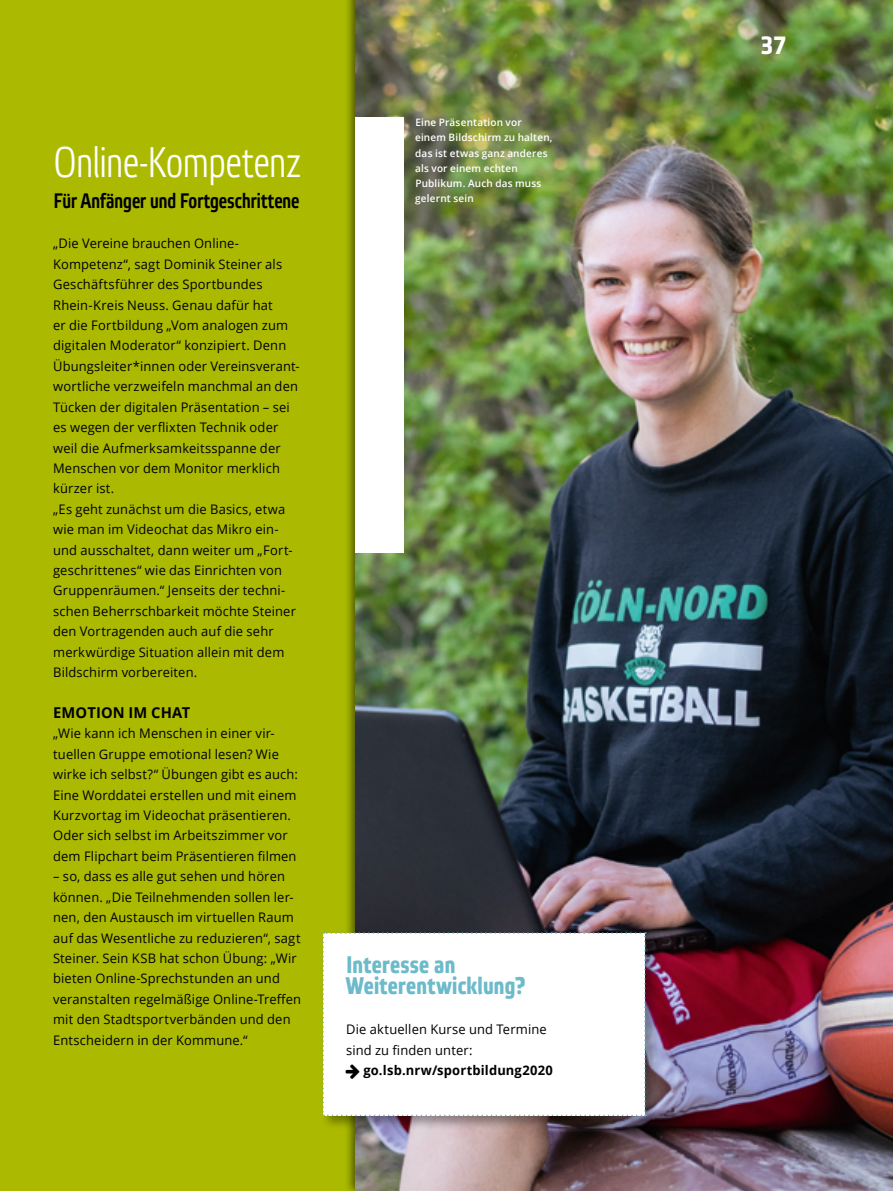
<style>
.page{position:relative;width:893px;height:1191px;background:#fff}
.page>*{position:absolute;margin:0;border:0;box-sizing:border-box;transform-origin:0 0}
.fliesstext{font:300 42.75px "Etelka Narrow";letter-spacing:.01em;color:#fff}
.fliesstext-2{font:700 27px "Klavika Basic";color:#fff}
.fliesstext-3{font:700 24px "Etelka Narrow Text";letter-spacing:.01em;color:#6cbaca}
.HL-kommentar{font:500 21px "Etelka Narrow";color:#000}
.fliesstext-4{font:700 15px "Open Sans";letter-spacing:.01em;color:#000}
.fliesstext-5{font:13.2px/20.4px "Open Sans";letter-spacing:.01em;color:#000}
.fliesstext-6{font:700 13.2px "Open Sans";letter-spacing:.015em;color:#000}
.bu{font:600 10.2px/15.3px "Open Sans";letter-spacing:.02em;color:#fff}
</style>
<div class="page">
<div style="left:0;top:0;width:368px;height:1191px;background:#abba00"></div>
<img style="left:355px;top:0;width:538px;height:1191px">
<div style="left:355px;top:117px;width:49px;height:436px;background:#fff"></div>
<div style="left:321px;top:930px;width:339px;height:200px;background:#000;opacity:.35"></div>
<svg style="left:322px;top:932px;width:324px;height:184px"></svg>
<p class="fliesstext" style="left:54px;top:138px;width:248px">Online-Kompetenz</p>
<p class="HL-kommentar" style="left:54px;top:188px;width:247px">Für Anfänger und Fortgeschrittene</p>
<p class="fliesstext-5" style="left:53px;top:233px;width:248px">„Die Vereine brauchen Online-Kompetenz“, sagt Dominik Steiner als Geschäftsführer des Sportbundes Rhein-Kreis Neuss. Genau dafür hat<br>er die Fortbildung „Vom analogen zum digitalen Moderator“ konzipiert. Denn Übungsleiter*innen oder Vereinsverant&shy;wortliche verzweifeln manchmal an den Tücken der digitalen Präsentation – sei es wegen der verflixten Technik oder weil die Aufmerksamkeitsspanne der Menschen vor dem Monitor merklich kürzer ist.</p>
<p class="fliesstext-5" style="left:53px;top:498px;width:244px">„Es geht zunächst um die Basics, etwa wie man im Videochat das Mikro ein&shy;und ausschaltet, dann weiter um „Fort&shy;geschrittenes“ wie das Einrichten von Gruppenräumen.“ Jenseits der techni&shy;schen Beherrschbarkeit möchte Steiner den Vortragenden auch auf die sehr merkwürdige Situation allein mit dem Bildschirm vorbereiten.</p>
<p class="fliesstext-4" style="left:53px;top:702px;width:139px">EMOTION IM CHAT</p>
<p class="fliesstext-5" style="left:53px;top:723px;width:246px">„Wie kann ich Menschen in einer vir&shy;tuellen Gruppe emotional lesen? Wie wirke ich selbst?“ Übungen gibt es auch:<br>Eine Worddatei erstellen und mit einem Kurzvortag im Videochat präsentieren.<br>Oder sich selbst im Arbeitszimmer vor dem Flipchart beim Präsentieren filmen</p>
<p class="fliesstext-5" style="left:53px;top:866px;width:250px">– so, dass es alle gut sehen und hören können. „Die Teilnehmenden sollen ler&shy;nen, den Austausch im virtuellen Raum auf das Wesentliche zu reduzieren“, sagt Steiner. Sein KSB hat schon Übung: „Wir bieten Online-Sprechstunden an und veranstalten regelmäßige Online-Treffen mit den Stadtsportverbänden und den Entscheidern in der Kommune.“</p>
<p class="bu" style="left:415px;top:114px;width:139px">Eine Präsentation vor einem Bildschirm zu halten, das ist etwas ganz anderes als vor einem echten<br>Publikum. Auch das muss gelernt sein</p>
<p class="fliesstext-3" style="left:347px;top:951px;width:110px">Interesse an</p>
<p class="fliesstext-3" style="left:346px;top:971px;width:181px">Weiterentwicklung?</p>
<p class="fliesstext-5" style="left:346px;top:1019px;width:202px">Die aktuellen Kurse und Termine</p>
<p class="fliesstext-5" style="left:346px;top:1039px;width:128px">sind zu finden unter:</p>
<p class="fliesstext-6" style="left:363px;top:1061px;width:191px">go.lsb.nrw/sportbildung2020</p>
<p class="fliesstext-2" style="left:760px;top:26px;width:27px">37</p>
</div>
